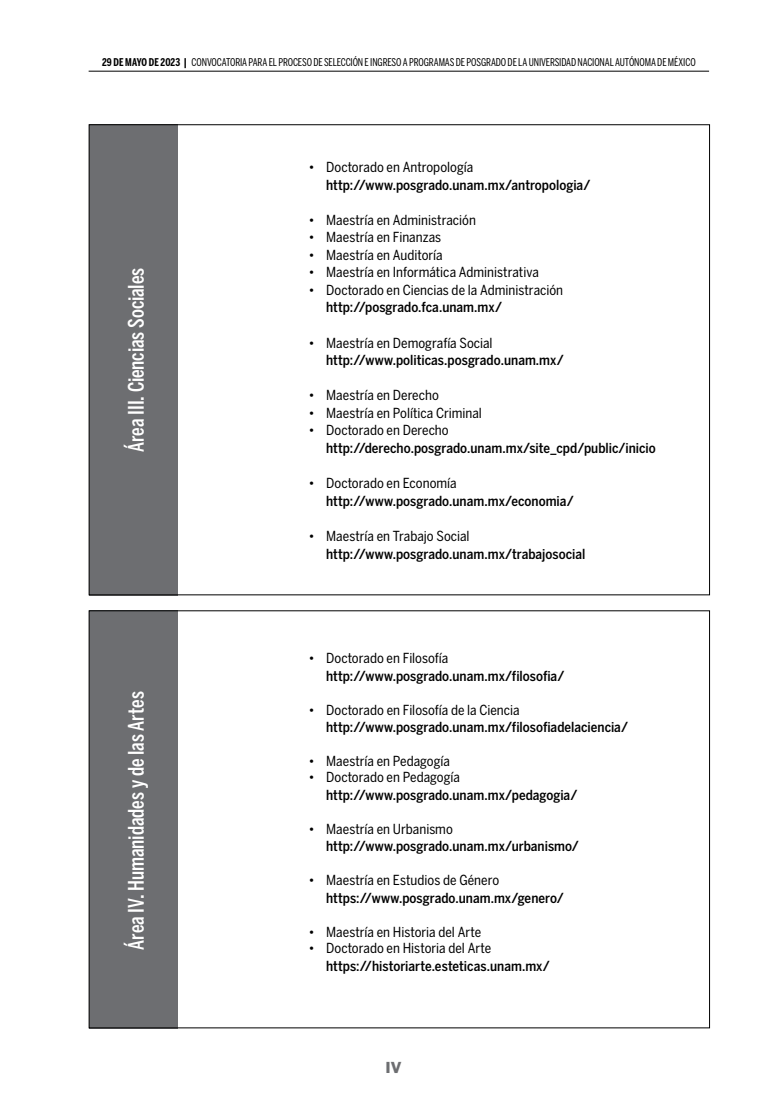
<style>
.page{position:relative;width:780px;height:1117px;background:#fff}
.page>*{position:absolute;margin:0;border:0;box-sizing:border-box;transform-origin:0 0}
.t1{font:500 21.25px "Benton Sans Comp";letter-spacing:-.005em;color:#fff}
.t2{font:900 15px "Benton Sans";color:#6d6e71}
.t3{font:13.75px "Benton Sans Cond";color:#000}
.t4{font:500 13.75px "Benton Sans Cond";color:#000}
.t5{font:10.62px "Benton Sans Comp";letter-spacing:-.01em;color:#000}
.s1{font-weight:700}
</style>
<div class="page">
<div style="left:89px;top:610px;width:89px;height:418px;background:#6d6e71"></div>
<div style="left:89px;top:124px;width:89px;height:471px;background:#6d6e71"></div>
<hr style="left:89px;top:71px;width:620px;height:1px;background:#000">
<p class="t5" style="left:102px;top:56px;width:595px"><span class="s1">29 DE MAYO DE 2023 |</span> CONVOCATORIA PARA EL PROCESO DE SELECCIÓN E INGRESO A PROGRAMAS DE POSGRADO DE LA UNIVERSIDAD NACIONAL AUTÓNOMA DE MÉXICO</p>
<h1 class="t1" style="left:124px;top:451px;width:185px;rotate:-90deg">Área III. Ciencias Sociales</h1>
<h1 class="t1" style="left:124px;top:949px;width:259px;rotate:-90deg">Área IV. Humanidades y de las Artes</h1>
<p class="t3" style="left:308px;top:159px;width:166px">• Doctorado en Antropología</p>
<p class="t4" style="left:326px;top:176px;width:266px">http://www.posgrado.unam.mx/antropologia/</p>
<p class="t3" style="left:308px;top:212px;width:169px">• Maestría en Administración</p>
<p class="t3" style="left:308px;top:229px;width:134px">• Maestría en Finanzas</p>
<p class="t3" style="left:308px;top:247px;width:136px">• Maestría en Auditoría</p>
<p class="t3" style="left:308px;top:264px;width:232px">• Maestría en Informática Administrativa</p>
<p class="t3" style="left:308px;top:282px;width:256px">• Doctorado en Ciencias de la Administración</p>
<p class="t4" style="left:326px;top:299px;width:177px">http://posgrado.fca.unam.mx/</p>
<p class="t3" style="left:308px;top:334px;width:186px">• Maestría en Demografía Social</p>
<p class="t4" style="left:326px;top:352px;width:239px">http://www.politicas.posgrado.unam.mx/</p>
<p class="t3" style="left:308px;top:387px;width:132px">• Maestría en Derecho</p>
<p class="t3" style="left:308px;top:405px;width:175px">• Maestría en Política Criminal</p>
<p class="t3" style="left:308px;top:422px;width:142px">• Doctorado en Derecho</p>
<p class="t4" style="left:326px;top:440px;width:331px">http://derecho.posgrado.unam.mx/site_cpd/public/inicio</p>
<p class="t3" style="left:308px;top:475px;width:150px">• Doctorado en Economía</p>
<p class="t4" style="left:326px;top:492px;width:249px">http://www.posgrado.unam.mx/economia/</p>
<p class="t3" style="left:308px;top:528px;width:163px">• Maestría en Trabajo Social</p>
<p class="t4" style="left:326px;top:545px;width:261px">http://www.posgrado.unam.mx/trabajosocial</p>
<p class="t3" style="left:308px;top:650px;width:141px">• Doctorado en Filosofía</p>
<p class="t4" style="left:326px;top:667px;width:240px">http://www.posgrado.unam.mx/filosofia/</p>
<p class="t3" style="left:308px;top:701px;width:212px">• Doctorado en Filosofía de la Ciencia</p>
<p class="t4" style="left:326px;top:719px;width:303px">http://www.posgrado.unam.mx/filosofiadelaciencia/</p>
<p class="t3" style="left:308px;top:753px;width:143px">• Maestría en Pedagogía</p>
<p class="t3" style="left:308px;top:769px;width:153px">• Doctorado en Pedagogía</p>
<p class="t4" style="left:326px;top:786px;width:253px">http://www.posgrado.unam.mx/pedagogia/</p>
<p class="t3" style="left:308px;top:820px;width:146px">• Maestría en Urbanismo</p>
<p class="t4" style="left:326px;top:838px;width:254px">http://www.posgrado.unam.mx/urbanismo/</p>
<p class="t3" style="left:308px;top:872px;width:192px">• Maestría en Estudios de Género</p>
<p class="t4" style="left:326px;top:889px;width:239px">https://www.posgrado.unam.mx/genero/</p>
<p class="t3" style="left:308px;top:923px;width:174px">• Maestría en Historia del Arte</p>
<p class="t3" style="left:308px;top:939px;width:184px">• Doctorado en Historia del Arte</p>
<p class="t4" style="left:326px;top:957px;width:225px">https://historiarte.esteticas.unam.mx/</p>
<p class="t2" style="left:385px;top:1058px;width:17px">IV</p>
</div>
